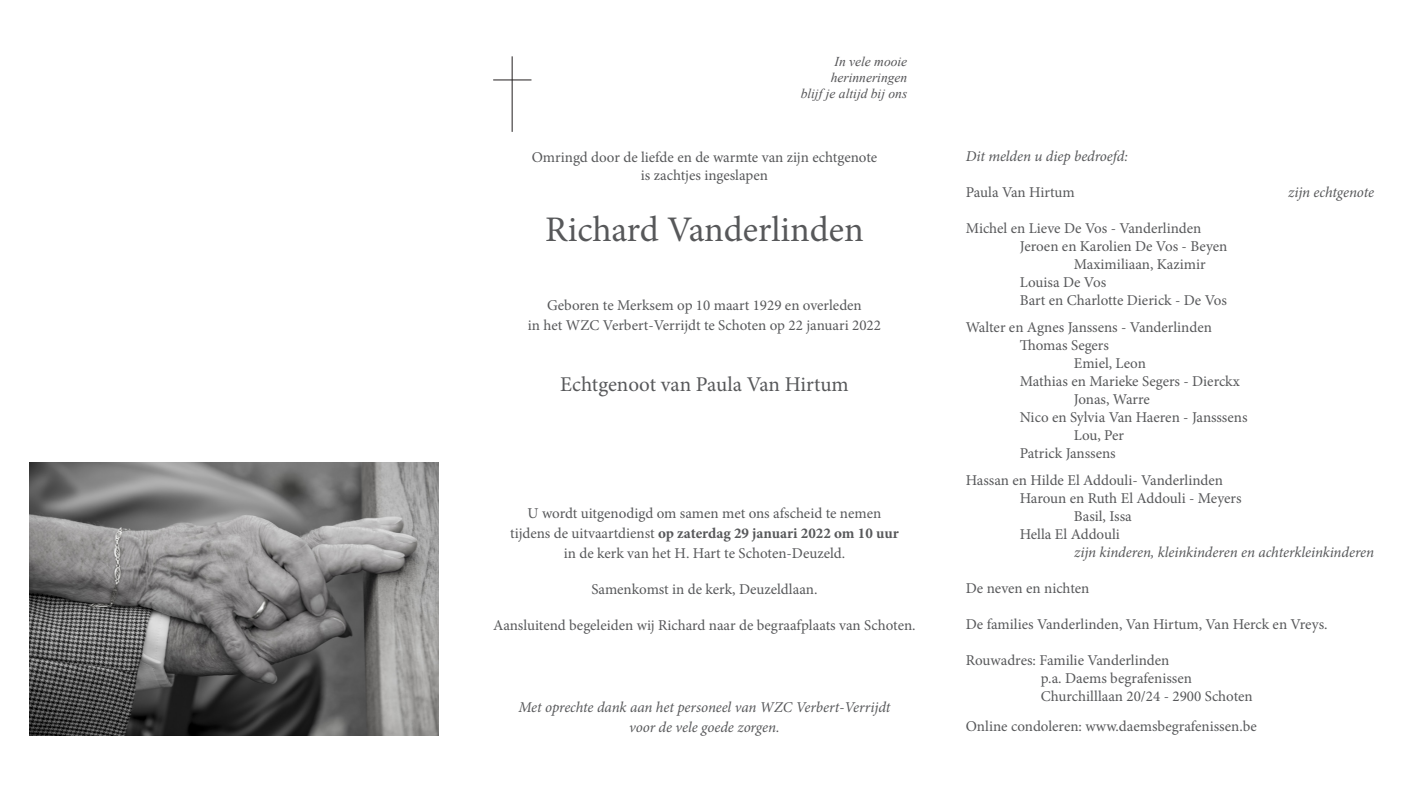
<style>
.page{position:relative;width:1404px;height:787px;background:#fff}
.page>*{position:absolute;margin:0;border:0;box-sizing:border-box;transform-origin:0 0}
.t1{font:36px "Minion Pro";letter-spacing:-.005em;color:#57585a}
.t2{font:21px "Minion Pro";letter-spacing:-.005em;color:#57585a}
.t3{font:15px "Minion Pro";color:#57585a}
.t4{font:italic 15px "Minion Pro";letter-spacing:-.005em;color:#57585a}
.t5{font:700 15px "Minion Pro";color:#57585a}
.t6{font:italic 13.5px "Times New Roman";color:#535355}
.s1{font-weight:400}
</style>
<div class="page">
<hr style="left:512px;top:56px;width:1px;height:76px;background:#231f20">
<hr style="left:493px;top:80px;width:38px;height:1px;background:#231f20">
<img style="left:29px;top:462px;width:409px;height:273px">
<p class="t6" style="left:834px;top:52px;width:74px">In vele mooie</p>
<p class="t6" style="left:830px;top:68px;width:78px">herinneringen</p>
<p class="t6" style="left:800px;top:84px;width:108px">blijf je altijd bij ons</p>
<p class="t3" style="left:531px;top:147px;width:347px">Omringd door de liefde en de warmte van zijn echtgenote</p>
<p class="t3" style="left:641px;top:165px;width:128px">is zachtjes ingeslapen</p>
<p class="t1" style="left:545px;top:205px;width:320px">Richard Vanderlinden</p>
<p class="t3" style="left:547px;top:295px;width:316px">Geboren te Merksem op 10 maart 1929 en overleden</p>
<p class="t3" style="left:528px;top:315px;width:354px">in het WZC Verbert-Verrijdt te Schoten op 22 januari 2022</p>
<p class="t2" style="left:560px;top:370px;width:290px">Echtgenoot van Paula Van Hirtum</p>
<p class="t3" style="left:527px;top:503px;width:355px">U wordt uitgenodigd om samen met ons afscheid te nemen</p>
<p class="t5" style="left:510px;top:522px;width:390px"><span class="s1">tijdens de uitvaartdienst</span> op zaterdag 29 januari 2022 om 10 uur</p>
<p class="t3" style="left:564px;top:542px;width:283px">in de kerk van het H. Hart te Schoten-Deuzeld.</p>
<p class="t3" style="left:591px;top:578px;width:227px">Samenkomst in de kerk, Deuzeldlaan.</p>
<p class="t3" style="left:493px;top:614px;width:424px">Aansluitend begeleiden wij Richard naar de begraafplaats van Schoten.</p>
<p class="t4" style="left:518px;top:697px;width:373px">Met oprechte dank aan het personeel van WZC Verbert-Verrijdt</p>
<p class="t4" style="left:629px;top:716px;width:152px">voor de vele goede zorgen.</p>
<p class="t4" style="left:965px;top:146px;width:164px">Dit melden u diep bedroefd:</p>
<p class="t3" style="left:965px;top:182px;width:111px">Paula Van Hirtum</p>
<p class="t4" style="left:1287px;top:182px;width:87px">zijn echtgenote</p>
<p class="t3" style="left:965px;top:218px;width:237px">Michel en Lieve De Vos - Vanderlinden</p>
<p class="t3" style="left:1019px;top:236px;width:209px">Jeroen en Karolien De Vos - Beyen</p>
<p class="t3" style="left:1073px;top:254px;width:133px">Maximiliaan, Kazimir</p>
<p class="t3" style="left:1019px;top:272px;width:88px">Louisa De Vos</p>
<p class="t3" style="left:1019px;top:290px;width:209px">Bart en Charlotte Dierick - De Vos</p>
<p class="t3" style="left:965px;top:317px;width:247px">Walter en Agnes Janssens - Vanderlinden</p>
<p class="t3" style="left:1019px;top:335px;width:91px">Thomas Segers</p>
<p class="t3" style="left:1073px;top:353px;width:73px">Emiel, Leon</p>
<p class="t3" style="left:1019px;top:371px;width:221px">Mathias en Marieke Segers - Dierckx</p>
<p class="t3" style="left:1073px;top:389px;width:78px">Jonas, Warre</p>
<p class="t3" style="left:1019px;top:407px;width:229px">Nico en Sylvia Van Haeren - Jansssens</p>
<p class="t3" style="left:1073px;top:425px;width:52px">Lou, Per</p>
<p class="t3" style="left:1019px;top:443px;width:97px">Patrick Janssens</p>
<p class="t3" style="left:965px;top:470px;width:259px">Hassan en Hilde El Addouli- Vanderlinden</p>
<p class="t3" style="left:1019px;top:488px;width:223px">Haroun en Ruth El Addouli - Meyers</p>
<p class="t3" style="left:1073px;top:506px;width:60px">Basil, Issa</p>
<p class="t3" style="left:1019px;top:524px;width:102px">Hella El Addouli</p>
<p class="t4" style="left:1074px;top:542px;width:301px">zijn kinderen, kleinkinderen en achterkleinkinderen</p>
<p class="t3" style="left:965px;top:578px;width:125px">De neven en nichten</p>
<p class="t3" style="left:965px;top:614px;width:363px">De families Vanderlinden, Van Hirtum, Van Herck en Vreys.</p>
<p class="t3" style="left:965px;top:650px;width:205px">Rouwadres: Familie Vanderlinden</p>
<p class="t3" style="left:1040px;top:668px;width:153px">p.a. Daems begrafenissen</p>
<p class="t3" style="left:1040px;top:686px;width:213px">Churchilllaan 20/24 - 2900 Schoten</p>
<p class="t3" style="left:965px;top:716px;width:292px">Online condoleren: www.daemsbegrafenissen.be</p>
</div>
